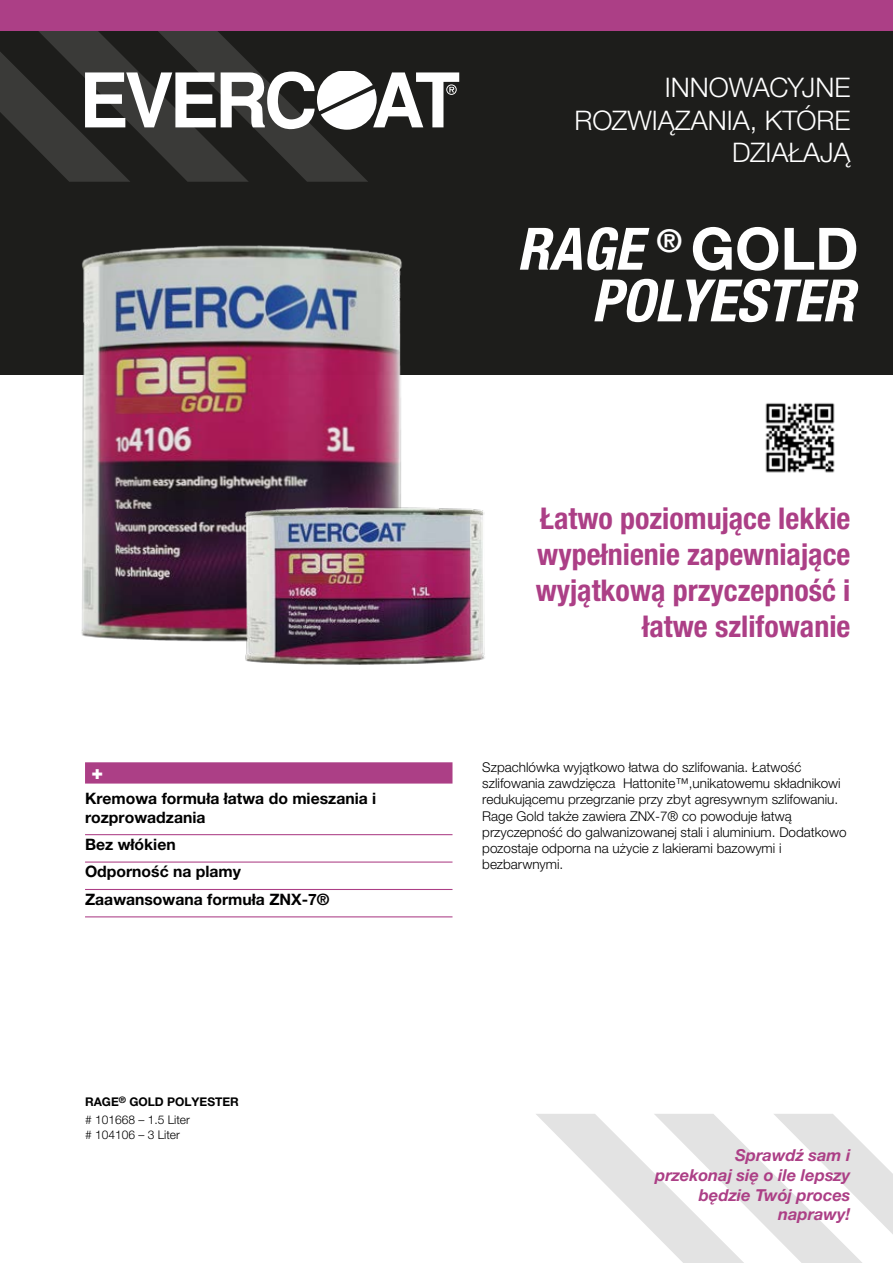
<style>
.page{position:relative;width:893px;height:1263px;background:#fff}
.page>*{position:absolute;margin:0;border:0;box-sizing:border-box;transform-origin:0 0}
.t1{font:italic 700 condensed 58.5px/51.6px "Helvetica Neue LTW1 G";color:#fff;text-align:right}
.t2{font:700 condensed 30px/36px "Helvetica Neue LT Pro";color:#ac3f86;text-align:right}
.t3{font:300 27px/32.4px "Helvetica Neue LTW1 G";color:#fff;text-align:right}
.t4{font:900 19.5px "Helvetica Neue LTW1 G";color:#fff}
.t5{font:italic 700 16.5px/19.8px "Helvetica Neue LTW1 G";color:#ac3f86;text-align:right}
.t6{font:700 15.75px/27.5px "Helvetica Neue LT Pro";color:#000}
.t7{font:300 13.5px/16.2px "Helvetica Neue LTW1 G";color:#000}
.t8{font:300 12px/14.4px "Helvetica Neue LTW1 G";color:#000}
.t9{font:700 12px "Helvetica Neue LT Pro";color:#000}
.s1{font-style:normal;font-stretch:normal}
</style>
<div class="page">
<div style="left:0;top:0;width:893px;height:374px;background:#1d1d1b"></div>
<svg style="left:536px;top:1114px;width:357px;height:149px"></svg>
<div style="left:85px;top:762px;width:367px;height:21px;background:#ac3f86"></div>
<hr style="left:85px;top:834px;width:367px;height:1px;background:#ac3f86">
<hr style="left:85px;top:861px;width:367px;height:1px;background:#ac3f86">
<hr style="left:85px;top:889px;width:367px;height:1px;background:#ac3f86">
<hr style="left:85px;top:916px;width:367px;height:1px;background:#ac3f86">
<div style="left:0;top:0;width:893px;height:30px;background:#ac3f86"></div>
<svg style="left:0;top:30px;width:459px;height:152px"></svg>
<img style="left:15px;top:245px;width:460px;height:397px">
<img style="left:765px;top:403px;width:70px;height:70px">
<img style="left:213px;top:490px;width:272px;height:175px">
<h3 class="t4" style="left:92px;top:761px;width:13px">+</h3>
<p class="t6" style="left:85px;top:788px;width:293px;line-height:18.9px">Kremowa formuła łatwa do mieszania i rozprowadzania</p>
<p class="t6" style="left:85px;top:830px;width:246px">Bez włókien<br>Odporność na plamy<br>Zaawansowana formuła ZNX-7®</p>
<p class="t9" style="left:85px;top:1094px;width:155px">RAGE<sup>®</sup> GOLD POLYESTER</p>
<p class="t8" style="left:85px;top:1113px;width:106px"># 101668 – 1.5 Liter # 104106 – 3 Liter</p>
<h3 class="t3" style="left:574px;top:71px;width:277px">INNOWACYJNE<br>ROZWIĄZANIA, KTÓRE<br>DZIAŁAJĄ</h3>
<h1 class="t1" style="left:517px;top:223px;width:343px">RAGE <sup>®</sup> <span class="s1">GOLD<br></span>POLYESTER</h1>
<h2 class="t2" style="left:536px;top:499px;width:316px">Łatwo poziomujące lekkie wypełnienie zapewniające wyjątkową przyczepność i łatwe szlifowanie</h2>
<p class="t7" style="left:482px;top:759px;width:366px">Szpachlówka wyjątkowo łatwa do szlifowania. Łatwość szlifowania zawdzięcza Hattonite™,unikatowemu składnikowi redukującemu przegrzanie przy zbyt agresywnym szlifowaniu.<br>Rage Gold także zawiera ZNX-7® co powoduje łatwą przyczepność do galwanizowanej stali i aluminium. Dodatkowo pozostaje odporna na użycie z lakierami bazowymi i bezbarwnymi.</p>
<p class="t5" style="left:655px;top:1145px;width:197px">Sprawdź sam i przekonaj się o ile lepszy będzie Twój proces naprawy!</p>
</div>
